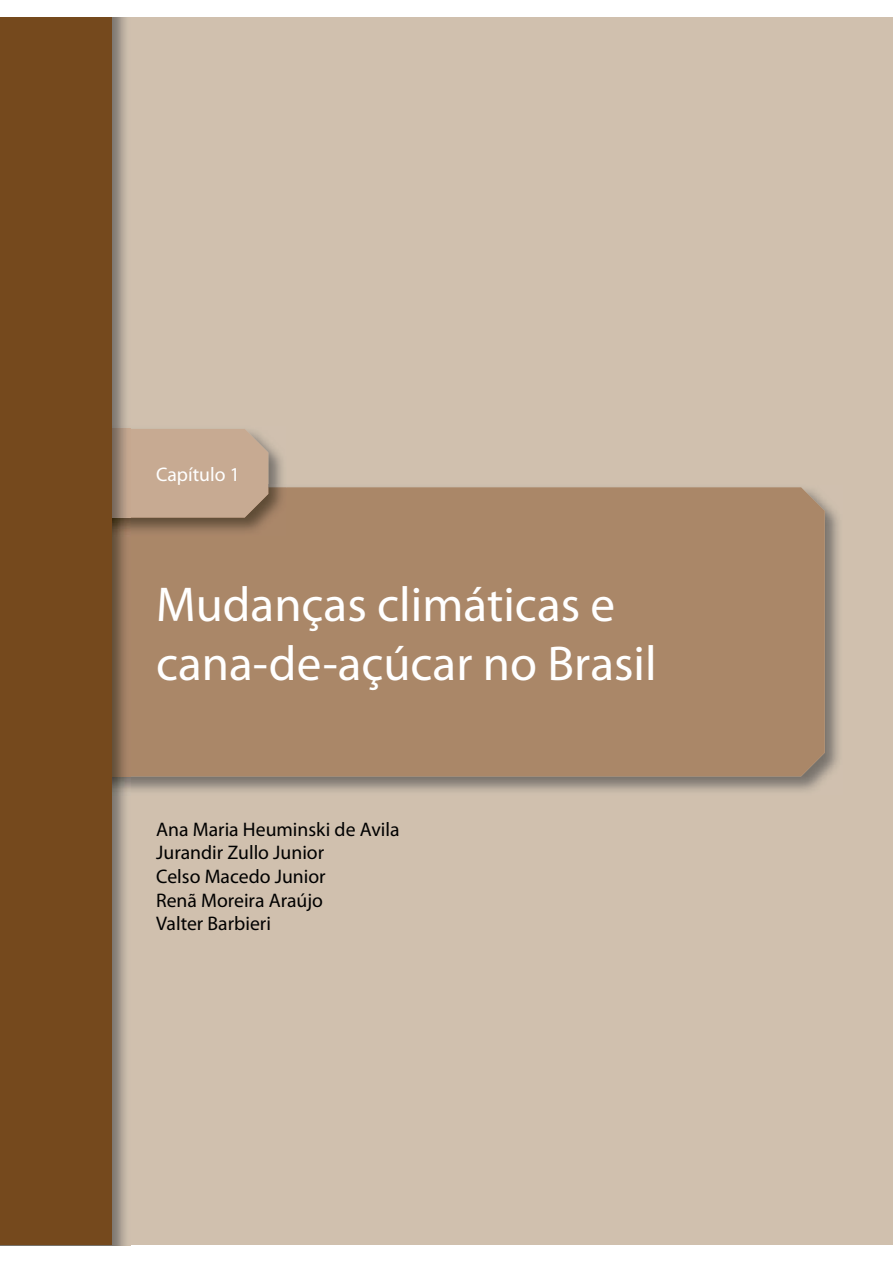
<style>
.page{position:relative;width:893px;height:1263px;background:#fff}
.page>*{position:absolute;margin:0;border:0;box-sizing:border-box;transform-origin:0 0}
.t1{font:49.2px/59.1px "Myriad Pro";color:#fff}
.t2{font:19.65px/23.5px "Myriad Pro";color:#000}
.t3{font:19.65px "Myriad Pro";color:#fff}
</style>
<div class="page">
<div style="left:0;top:18px;width:893px;height:1227px;background:#d0c0ae"></div>
<div style="left:130px;top:487px;width:695px;height:289px;background:#aa8768"></div>
<img style="left:130px;top:428px;width:153px;height:56px">
<img style="left:268px;top:484px;width:19px;height:3px">
<img style="left:130px;top:487px;width:157px;height:49px">
<div style="left:130px;top:429px;width:138px;height:89px;background:#c7aa92"></div>
<img style="left:112px;top:18px;width:18px;height:1227px">
<div style="left:0;top:18px;width:112px;height:1227px;background:#75491d"></div>
<p class="t3" style="left:156px;top:466px;width:85px">Capítulo 1</p>
<h1 class="t1" style="left:156px;top:577px;width:502px">Mudanças climáticas e cana-de-açúcar no Brasil</h1>
<p class="t2" style="left:156px;top:818px;width:245px">Ana Maria Heuminski de Avila<br>Jurandir Zullo Junior<br>Celso Macedo Junior<br>Renã Moreira Araújo<br>Valter Barbieri</p>
</div>
